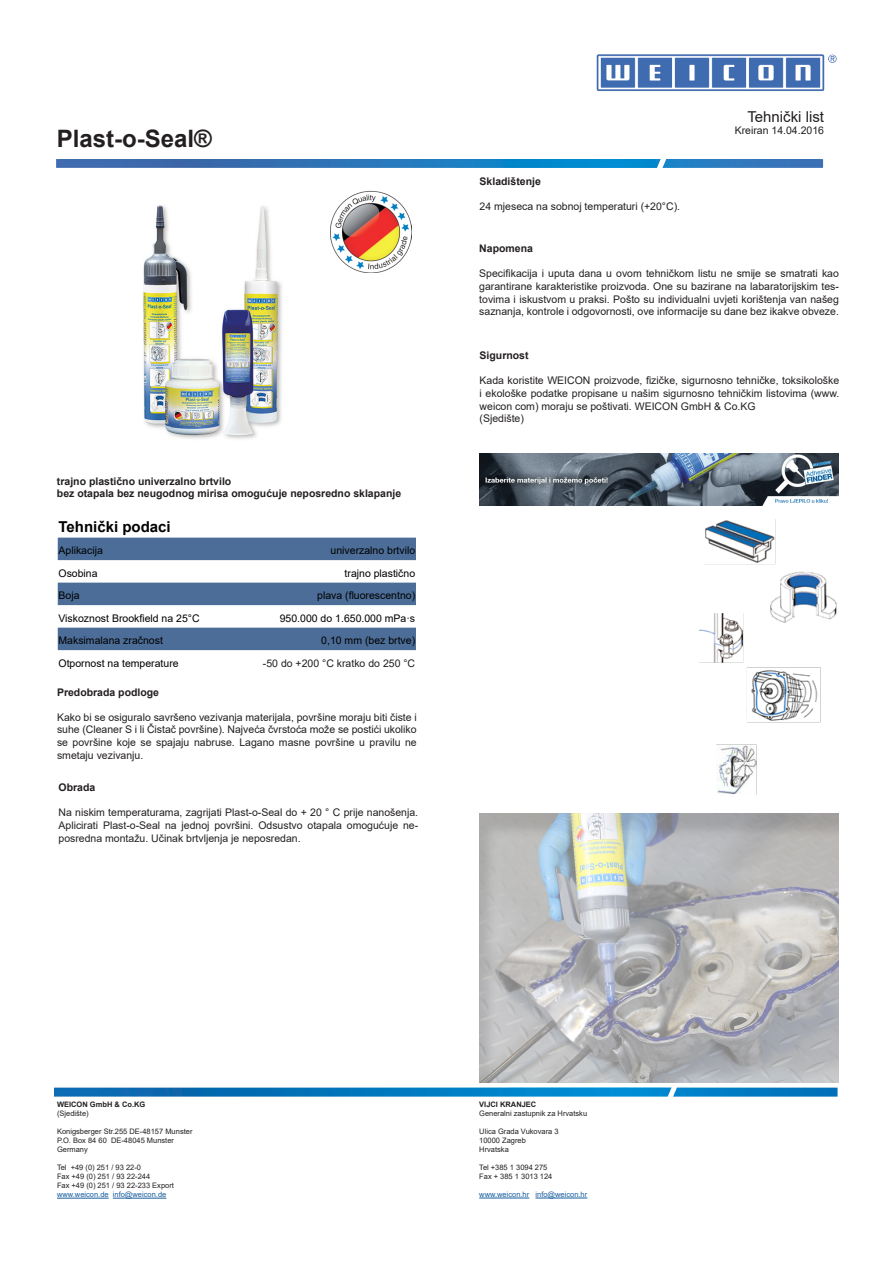
<style>
.page{position:relative;width:893px;height:1263px;background:#fff}
.page>*{position:absolute;margin:0;border:0;box-sizing:border-box;transform-origin:0 0}
.t1{font:700 24px "Arial";color:#231f20}
.t2{font:700 15px "Arial";color:#000}
.t3{font:15px "Arial";color:#231f20}
.t4{font:10.5px/12.6px "Arial";color:#231f20;text-align:justify}
.t5{font:10.5px "Arial";color:#000}
.t6{font:700 10.5px "Arial";color:#231f20}
.t7{font:7.5px "Arial";color:#231f20}
.t8{font:7.5px "Arial";color:#175d9e}
.t9{font:700 7.5px "Arial";color:#231f20}
</style>
<div class="page">
<img style="left:57px;top:54px;width:779px;height:113px">
<img style="left:54px;top:1087px;width:784px;height:10px">
<img style="left:143px;top:205px;width:188px;height:234px">
<svg style="left:58px;top:538px;width:358px;height:112px"></svg>
<hr style="left:57px;top:1198px;width:52px;height:1px;background:#175d9e">
<hr style="left:113px;top:1198px;width:53px;height:1px;background:#175d9e">
<hr style="left:479px;top:1198px;width:50px;height:1px;background:#175d9e">
<hr style="left:535px;top:1198px;width:52px;height:1px;background:#175d9e">
<img style="left:331px;top:190px;width:80px;height:82px">
<img style="left:480px;top:454px;width:359px;height:52px">
<svg style="left:479px;top:813px;width:360px;height:270px;background:#b8baba"></svg>
<img style="left:700px;top:519px;width:137px;height:276px">
<p class="t1" style="left:57px;top:121px;width:157px">Plast-o-Seal®</p>
<p class="t6" style="left:57px;top:474px;width:176px">trajno plastično univerzalno brtvilo</p>
<p class="t6" style="left:57px;top:486px;width:346px">bez otapala bez neugodnog mirisa omogućuje neposredno sklapanje</p>
<p class="t2" style="left:58px;top:516px;width:114px">Tehnički podaci</p>
<p class="t5" style="left:58px;top:543px;width:46px">Aplikacija</p>
<p class="t5" style="left:331px;top:543px;width:86px">univerzalno brtvilo</p>
<p class="t5" style="left:58px;top:566px;width:41px">Osobina</p>
<p class="t5" style="left:345px;top:566px;width:72px">trajno plastično</p>
<p class="t5" style="left:58px;top:588px;width:23px">Boja</p>
<p class="t5" style="left:317px;top:588px;width:100px">plava (fluorescentno)</p>
<p class="t5" style="left:58px;top:611px;width:143px">Viskoznost Brookfield na 25°C</p>
<p class="t5" style="left:280px;top:611px;width:137px">950.000 do 1.650.000 mPa·s</p>
<p class="t5" style="left:58px;top:633px;width:106px">Maksimalana zračnost</p>
<p class="t5" style="left:321px;top:633px;width:95px">0,10 mm (bez brtve)</p>
<p class="t5" style="left:58px;top:656px;width:122px">Otpornost na temperature</p>
<p class="t4" style="left:263px;top:656px;width:154px">-50 do +200 °C kratko do 250 °C</p>
<p class="t6" style="left:57px;top:684px;width:104px">Predobrada podloge</p>
<p class="t4" style="left:57px;top:711px;width:361px">Kako bi se osiguralo savršeno vezivanja materijala, površine moraju biti čiste i suhe (Cleaner S i li Čistač površine). Najveća čvrstoća može se postići ukoliko se površine koje se spajaju nabruse. Lagano masne površine u pravilu ne smetaju vezivanju.</p>
<p class="t6" style="left:58px;top:780px;width:38px">Obrada</p>
<p class="t4" style="left:58px;top:806px;width:361px">Na niskim temperaturama, zagrijati Plast-o-Seal do + 20 ° C prije nanošenja.<br>Aplicirati Plast-o-Seal na jednoj površini. Odsustvo otapala omogućuje ne&shy;posredna montažu. Učinak brtvljenja je neposredan.</p>
<p class="t3" style="left:747px;top:106px;width:78px">Tehnički list</p>
<p class="t4" style="left:735px;top:124px;width:91px">Kreiran 14.04.2016</p>
<p class="t6" style="left:480px;top:173px;width:63px">Skladištenje</p>
<p class="t4" style="left:480px;top:200px;width:202px">24 mjeseca na sobnoj temperaturi (+20°C).</p>
<p class="t6" style="left:479px;top:241px;width:55px">Napomena</p>
<p class="t4" style="left:479px;top:267px;width:361px">Specifikacija i uputa dana u ovom tehničkom listu ne smije se smatrati kao garantirane karakteristike proizvoda. One su bazirane na labaratorijskim tes&shy;tovima i iskustvom u praksi. Pošto su individualni uvjeti korištenja van našeg saznanja, kontrole i odgovornosti, ove informacije su dane bez ikakve obveze.</p>
<p class="t6" style="left:480px;top:348px;width:51px">Sigurnost</p>
<p class="t4" style="left:480px;top:374px;width:361px">Kada koristite WEICON proizvode, fizičke, sigurnosno tehničke, toksikološke i ekološke podatke propisane u našim sigurnosno tehničkim listovima (www. weicon com) moraju se poštivati. WEICON GmbH &amp; Co.KG</p>
<p class="t4" style="left:480px;top:412px;width:46px">(Sjedište)</p>
<p class="t9" style="left:57px;top:1099px;width:90px">WEICON GmbH &amp; Co.KG</p>
<p class="t7" style="left:57px;top:1108px;width:33px">(Sjedište)</p>
<p class="t7" style="left:57px;top:1126px;width:137px">Konigsberger Str.255 DE-48157 Munster</p>
<p class="t7" style="left:57px;top:1135px;width:119px">P.O. Box 84 60 DE-48045 Munster</p>
<p class="t7" style="left:57px;top:1144px;width:32px">Germany</p>
<p class="t7" style="left:57px;top:1162px;width:86px">Tel +49 (0) 251 / 93 22-0</p>
<p class="t7" style="left:57px;top:1171px;width:95px">Fax +49 (0) 251 / 93 22-244</p>
<p class="t7" style="left:57px;top:1180px;width:118px">Fax +49 (0) 251 / 93 22-233 Export</p>
<p class="t8" style="left:57px;top:1189px;width:111px">www.weicon.de info@weicon.de</p>
<p class="t9" style="left:479px;top:1099px;width:59px">VIJCI KRANJEC</p>
<p class="t7" style="left:479px;top:1108px;width:109px">Generalni zastupnik za Hrvatsku</p>
<p class="t7" style="left:479px;top:1126px;width:81px">Ulica Grada Vukovara 3</p>
<p class="t7" style="left:479px;top:1135px;width:48px">10000 Zagreb</p>
<p class="t7" style="left:479px;top:1144px;width:31px">Hrvatska</p>
<p class="t7" style="left:479px;top:1162px;width:70px">Tel +385 1 3094 275</p>
<p class="t7" style="left:479px;top:1171px;width:75px">Fax + 385 1 3013 124</p>
<p class="t8" style="left:479px;top:1189px;width:110px">www.weicon.hr info@weicon.hr</p>
</div>
